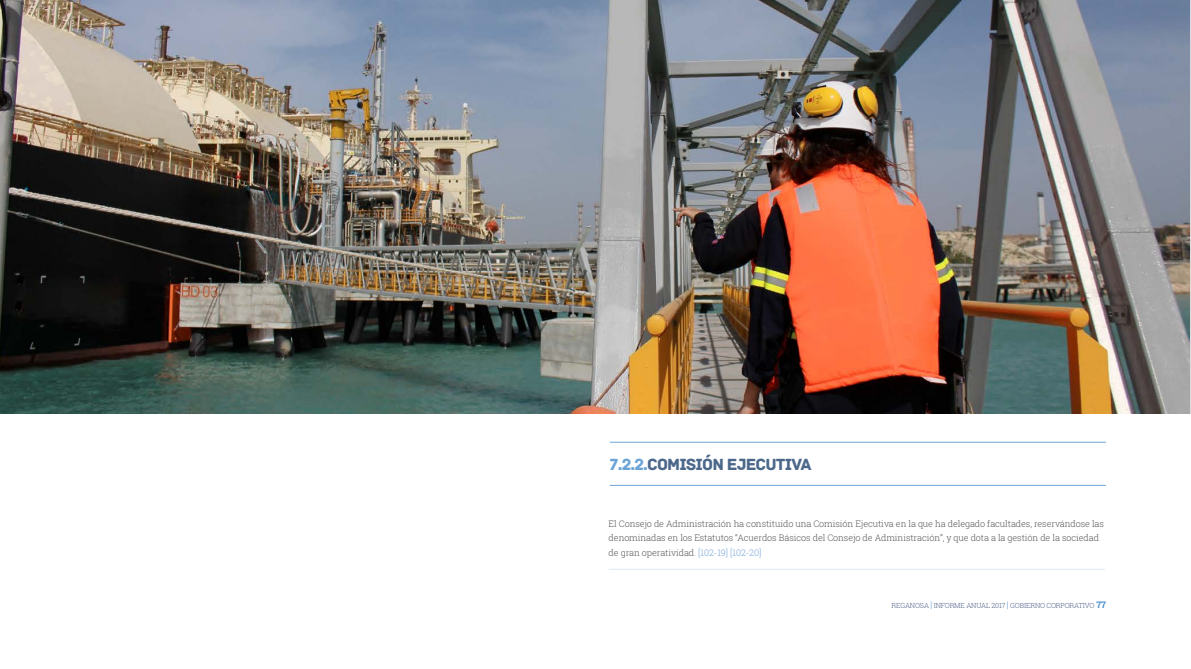
<style>
.page{position:relative;width:1191px;height:669px;background:#fff}
.page>*{position:absolute;margin:0;border:0;box-sizing:border-box;transform-origin:0 0}
.t1{font:17px "Archive";letter-spacing:-.05em;color:#1f426d}
.t2{font:300 9px/14.3px "Roboto Slab";letter-spacing:-.01em;color:#575756}
.t3{font:700 9px "Roboto Slab";color:#478ecc}
.t4{font:300 7px "Roboto Slab";letter-spacing:-.02em;color:#4a5c84}
.s1{color:#478ecc}
.s2{color:#76a3d7}
.s3{font-size:9px;color:#478ecc}
.s4{font-weight:300;font-size:7px;color:#4a5c84}
</style>
<div class="page">
<img style="left:0;top:0;width:1189px;height:413px">
<hr style="left:609px;top:485px;width:497px;height:1px;background:#478ecc">
<hr style="left:609px;top:442px;width:497px;height:1px;background:#478ecc">
<hr style="left:608px;top:569px;width:496px;height:1px;background:#e0e7f6">
<h1 class="t1" style="left:609px;top:455px;width:204px"><span class="s1">7.2.2.</span>COMISIÓN EJECUTIVA</h1>
<p class="t2" style="left:608px;top:516px;width:497px">El Consejo de Administración ha constituido una Comisión Ejecutiva en la que ha delegado facultades, reservándose las denominadas en los Estatutos “Acuerdos Básicos del Consejo de Administración”, y que dota a la gestión de la sociedad de gran operatividad<span class="s2">. [102-19] [102-20]</span></p>
<p class="t4" style="left:891px;top:600px;width:11px">Regan</p>
<p class="t4" style="left:915px;top:600px;width:41px">osa <span class="s3">|</span> Informe</p>
<p class="t4" style="left:966px;top:600px;width:59px">anual 2017 <span class="s3">|</span> Gobiern</p>
<p class="t4" style="left:1040px;top:600px;width:35px">o corporativ</p>
<p class="t3" style="left:1089px;top:598px;width:18px"><span class="s4">o</span> 77</p>
</div>
